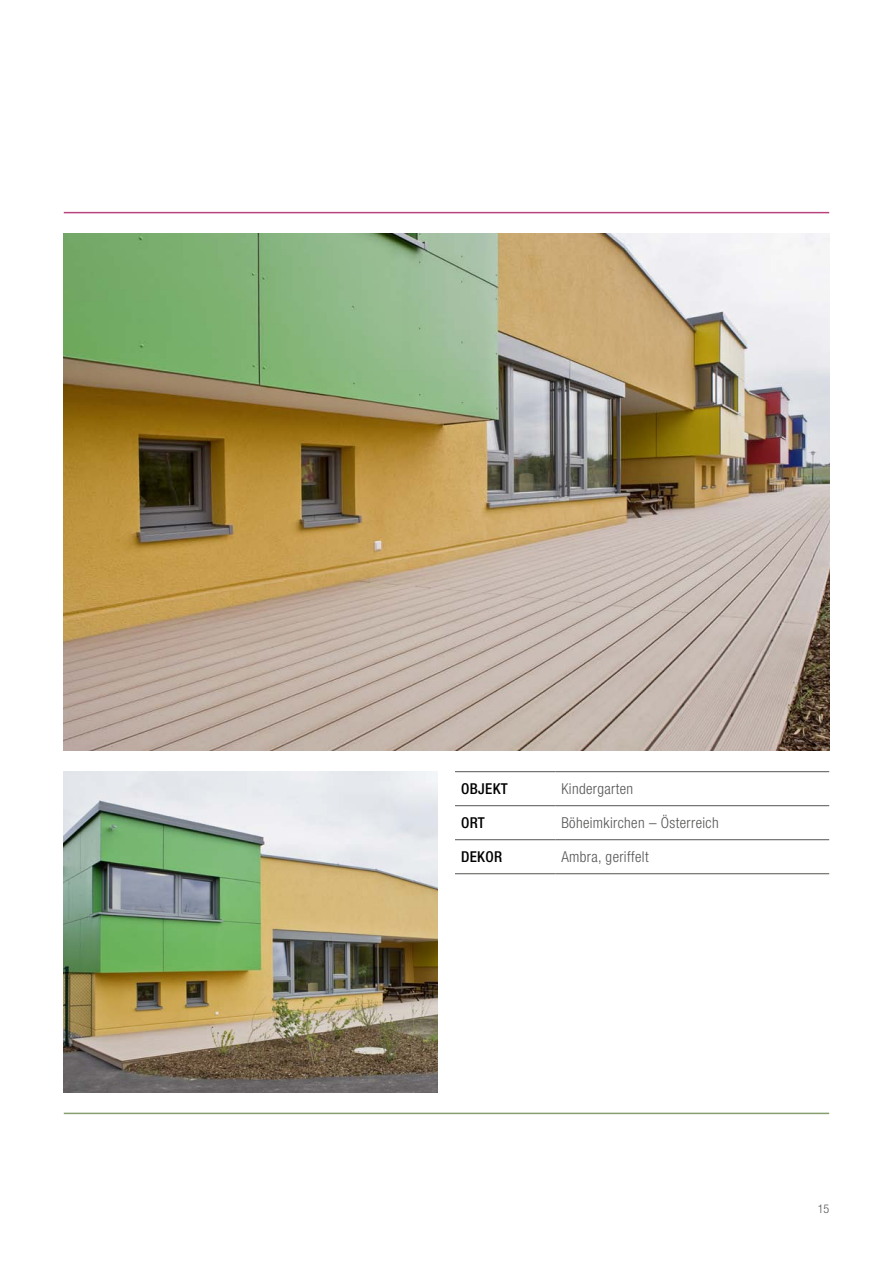
<style>
.page{position:relative;width:893px;height:1263px;background:#fff}
.page>*{position:absolute;margin:0;border:0;box-sizing:border-box;transform-origin:0 0}
.t1{font:300 condensed 15px "Helvetica Neue LT Com";letter-spacing:.025em;color:#545453}
.t2{font:500 condensed 15px "Helvetica Neue LT Com";letter-spacing:.025em;color:#000}
.t3{font:300 condensed 12px "Helvetica Neue LT Com";color:#545453}
</style>
<div class="page">
<hr style="left:64px;top:212px;width:765px;height:1px;background:#b9447d">
<hr style="left:64px;top:1113px;width:765px;height:1px;background:#86a06d">
<img style="left:64px;top:234px;width:765px;height:516px">
<img style="left:64px;top:771px;width:374px;height:322px">
<hr style="left:455px;top:771px;width:100px;height:1px;background:#545453">
<hr style="left:555px;top:771px;width:274px;height:1px;background:#545453">
<hr style="left:455px;top:805px;width:100px;height:1px;background:#545453">
<hr style="left:555px;top:805px;width:274px;height:1px;background:#545453">
<hr style="left:455px;top:839px;width:100px;height:1px;background:#545453">
<hr style="left:555px;top:839px;width:274px;height:1px;background:#545453">
<hr style="left:455px;top:873px;width:100px;height:1px;background:#545453">
<hr style="left:555px;top:873px;width:274px;height:1px;background:#545453">
<p class="t2" style="left:461px;top:780px;width:48px">OBJEKT</p>
<p class="t1" style="left:561px;top:780px;width:73px">Kindergarten</p>
<p class="t2" style="left:461px;top:814px;width:25px">ORT</p>
<p class="t1" style="left:561px;top:814px;width:159px">Böheimkirchen – Österreich</p>
<p class="t2" style="left:461px;top:848px;width:34px">DEKOR</p>
<p class="t1" style="left:561px;top:848px;width:89px">Ambra, geriffelt</p>
<p class="t3" style="left:818px;top:1201px;width:13px">15</p>
</div>
